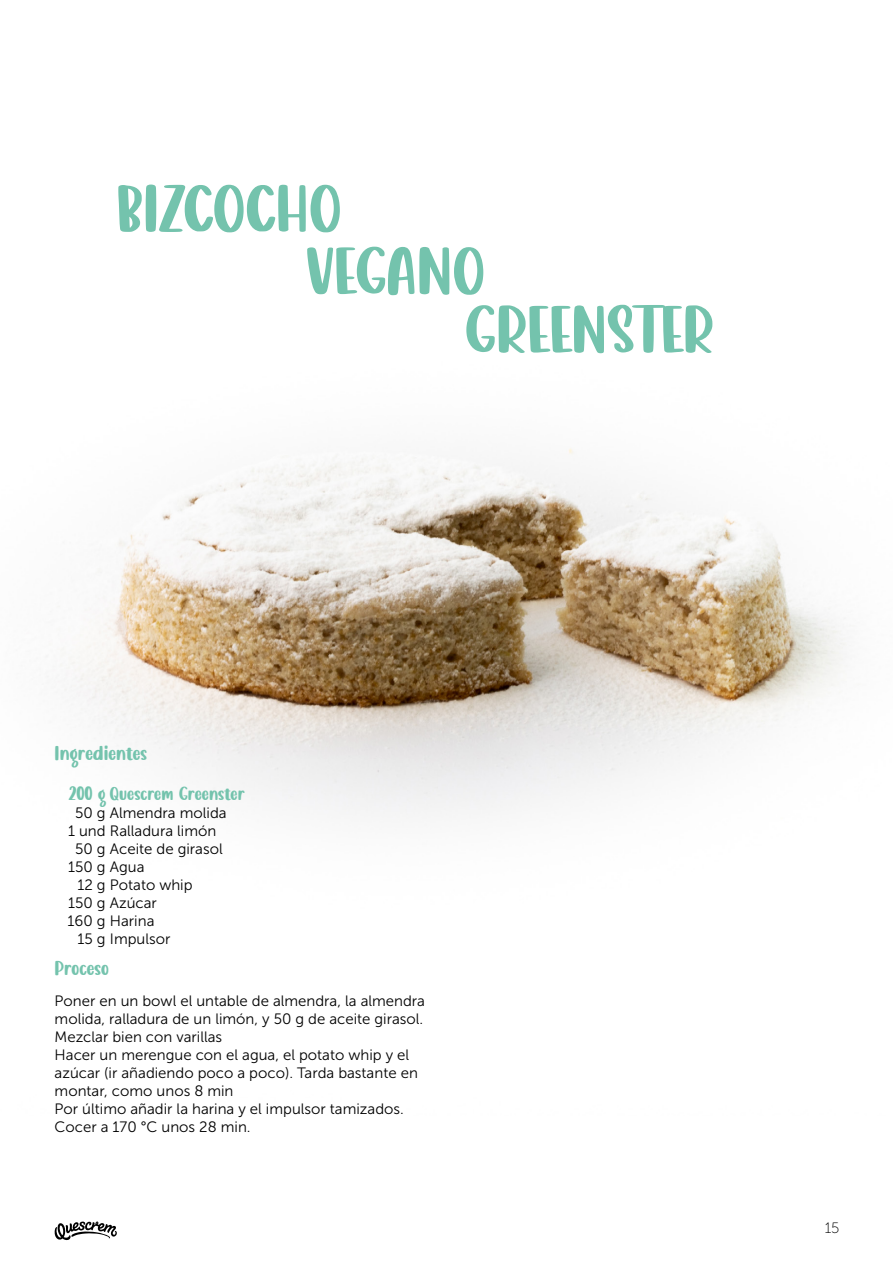
<style>
.page{position:relative;width:893px;height:1263px;background:#fff}
.page>*{position:absolute;margin:0;border:0;box-sizing:border-box;transform-origin:0 0}
.t1{font:68.25px "Little Comet";color:#74c3ad}
.t2{font:21px "Little Comet";color:#74c3ad}
.t3{font:19.5px "Little Comet";color:#74c3ad}
.t4{font:15px/18px "Museo Sans 300";color:#000}
.t5{font:15px "Museo Sans 100";color:#000}
</style>
<div class="page">
<img style="left:46px;top:448px;width:801px;height:367px">
<svg style="left:54px;top:1221px;width:63px;height:19px"></svg>
<h1 class="t1" style="left:116px;top:171px;width:227px">BIZCOCHO</h1>
<h1 class="t1" style="left:306px;top:233px;width:181px">VEGANO</h1>
<h1 class="t1" style="left:465px;top:292px;width:250px">GREENSTER</h1>
<h2 class="t2" style="left:55px;top:742px;width:94px">Ingredientes</h2>
<h3 class="t3" style="left:68px;top:783px;width:178px">200 g Quescrem Greenster</h3>
<p class="t4" style="left:75px;top:804px;width:153px">50 g Almendra molida</p>
<p class="t4" style="left:68px;top:822px;width:150px">1 und Ralladura limón</p>
<p class="t4" style="left:75px;top:840px;width:149px">50 g Aceite de girasol</p>
<p class="t4" style="left:68px;top:858px;width:78px">150 g Agua</p>
<p class="t4" style="left:77px;top:876px;width:117px">12 g Potato whip</p>
<p class="t4" style="left:68px;top:894px;width:90px">150 g Azúcar</p>
<p class="t4" style="left:68px;top:912px;width:88px">160 g Harina</p>
<p class="t4" style="left:78px;top:930px;width:94px">15 g Impulsor</p>
<h2 class="t2" style="left:55px;top:957px;width:56px">Proceso</h2>
<p class="t4" style="left:55px;top:992px;width:372px">Poner en un bowl el untable de almendra, la almendra molida, ralladura de un limón, y 50 g de aceite girasol.<br>Mezclar bien con varillas<br>Hacer un merengue con el agua, el potato whip y el azúcar (ir añadiendo poco a poco). Tarda bastante en montar, como unos 8 min<br>Por último añadir la harina y el impulsor tamizados.<br>Cocer a 170 °C unos 28 min.</p>
<p class="t5" style="left:825px;top:1220px;width:16px">15</p>
</div>
